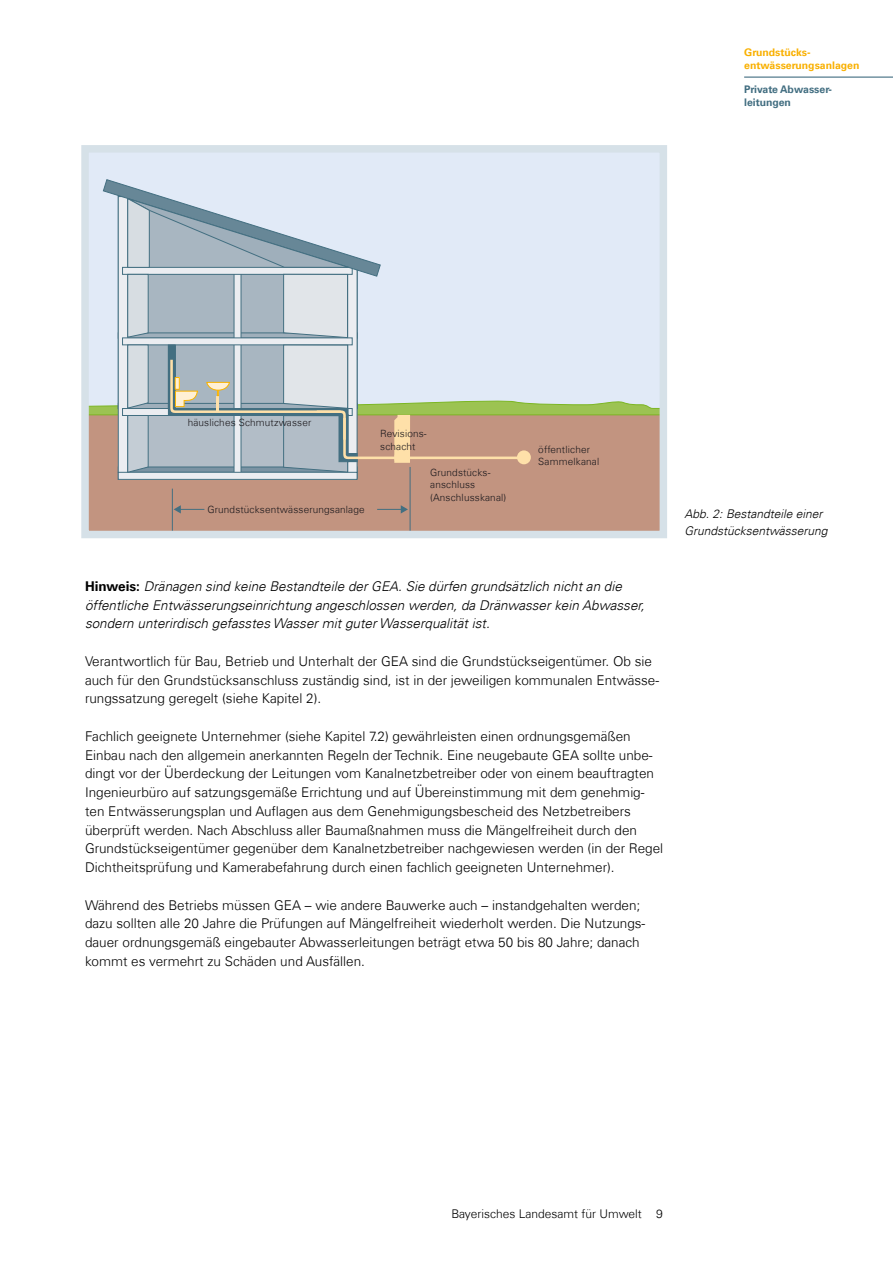
<style>
.page{position:relative;width:893px;height:1263px;background:#fff}
.page>*{position:absolute;margin:0;border:0;box-sizing:border-box;transform-origin:0 0}
.Fließ_Thema_Abstand{font:300 13.5px/18.8px "Univers Com 45";color:#000}
.Fließ_Thema{font:italic 300 13.5px/18.8px "Univers Com 45";color:#000}
.Bildunterschrift_Thema{font:italic 300 12px/16.5px "Univers Com 45";color:#000}
.t1{font:300 12px "Univers Com 45";color:#000}
.t2{font:700 10.5px/12.8px "Univers Com 65";color:#f9b000}
.t3{font:700 10.5px/12.8px "Univers Com 65";color:#426e81}
.t4{font:300 10.05px/12.5px "Univers Com 45";letter-spacing:.015em;color:#1b181c}
.s1{font-family:"Univers Com 65";font-weight:700;font-style:normal}
</style>
<div class="page">
<hr style="left:744px;top:77px;width:149px;height:1px;background:#426e81">
<div style="left:85px;top:149px;width:578px;height:265px;background:#e1eaf7"></div>
<div style="left:85px;top:414px;width:578px;height:120px;background:#c29480"></div>
<div style="left:118px;top:472px;width:239px;height:7px;background:#ebedf1"></div>
<div style="left:118px;top:472px;width:239px;height:8px;border:1px solid #436f81"></div>
<hr style="left:410px;top:467px;width:1px;height:67px;background:#436f81">
<hr style="left:172px;top:489px;width:1px;height:45px;background:#436f81">
<svg style="left:174px;top:505px;width:30px;height:8px"></svg>
<svg style="left:377px;top:505px;width:31px;height:8px"></svg>
<svg style="left:90px;top:179px;width:568px;height:294px"></svg>
<div style="left:81px;top:145px;width:586px;height:393px;border:8px solid #d6e1e8"></div>
<p class="t2" style="left:744px;top:46px;width:117px">Grundstücks&shy;entwässerungsanlagen</p>
<p class="t3" style="left:744px;top:83px;width:89px">Private Abwasser&shy;leitungen</p>
<p class="t4" style="left:188px;top:416px;width:125px">häusliches Schmutzwasser</p>
<p class="t4" style="left:207px;top:503px;width:159px">Grundstücksentwässerungsanlage</p>
<p class="t4" style="left:380px;top:428px;width:48px">Revisions&shy;schacht</p>
<p class="t4" style="left:430px;top:466px;width:78px">Grundstücks&shy;anschluss (Anschlusskanal)</p>
<p class="t4" style="left:538px;top:443px;width:62px">öffentlicher<br>Sammelkanal</p>
<p class="Fließ_Thema" style="left:85px;top:577px;width:561px"><span class="s1">Hinweis:</span> Dränagen sind keine Bestandteile der GEA. Sie dürfen grundsätzlich nicht an die öffentliche Entwässerungseinrichtung angeschlossen werden, da Dränwasser kein Abwasser, sondern unterirdisch gefasstes Wasser mit guter Wasserqualität ist.</p>
<p class="Fließ_Thema_Abstand" style="left:85px;top:652px;width:576px">Verantwortlich für Bau, Betrieb und Unterhalt der GEA sind die Grundstückseigentümer. Ob sie auch für den Grundstücksanschluss zuständig sind, ist in der jeweiligen kommunalen Entwässe&shy;rungssatzung geregelt (siehe Kapitel 2).</p>
<p class="Fließ_Thema_Abstand" style="left:85px;top:727px;width:580px">Fachlich geeignete Unternehmer (siehe Kapitel 7.2) gewährleisten einen ordnungsgemäßen Einbau nach den allgemein anerkannten Regeln der Technik. Eine neugebaute GEA sollte unbe&shy;dingt vor der Überdeckung der Leitungen vom Kanalnetzbetreiber oder von einem beauftragten Ingenieurbüro auf satzungsgemäße Errichtung und auf Übereinstimmung mit dem genehmig&shy;ten Entwässerungsplan und Auflagen aus dem Genehmigungsbescheid des Netzbetreibers überprüft werden. Nach Abschluss aller Baumaßnahmen muss die Mängelfreiheit durch den Grundstückseigentümer gegenüber dem Kanalnetzbetreiber nachgewiesen werden (in der Regel Dichtheitsprüfung und Kamerabefahrung durch einen fachlich geeigneten Unternehmer).</p>
<p class="Fließ_Thema_Abstand" style="left:85px;top:895px;width:562px">Während des Betriebs müssen GEA – wie andere Bauwerke auch – instandgehalten werden; dazu sollten alle 20 Jahre die Prüfungen auf Mängelfreiheit wiederholt werden. Die Nutzungs&shy;dauer ordnungsgemäß eingebauter Abwasserleitungen beträgt etwa 50 bis 80 Jahre; danach kommt es vermehrt zu Schäden und Ausfällen.</p>
<p class="Bildunterschrift_Thema" style="left:685px;top:505px;width:144px">Abb. 2: Bestandteile einer<br>Grundstücksentwässerung</p>
<p class="t1" style="left:451px;top:1207px;width:213px">Bayerisches Landesamt für Umwelt 9</p>
</div>
